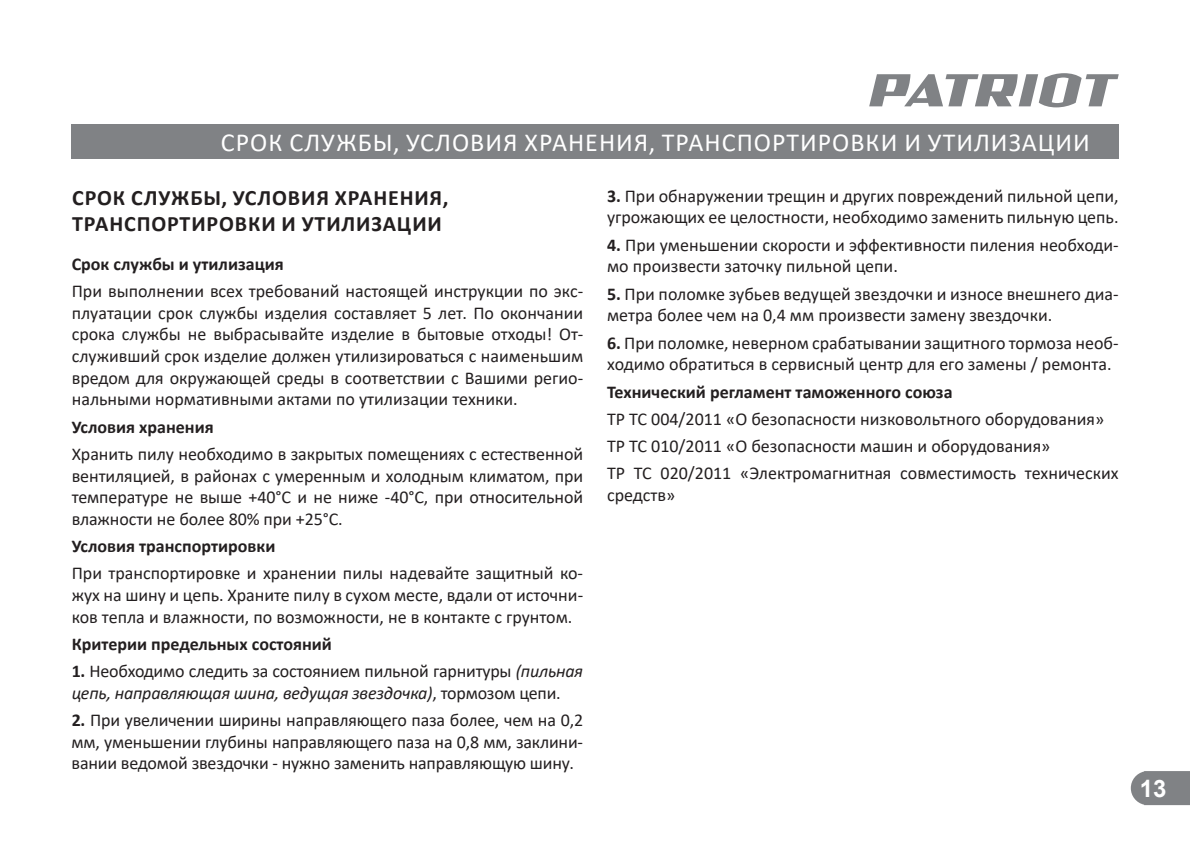
<style>
.page{position:relative;width:1190px;height:842px;background:#fff}
.page>*{position:absolute;margin:0;border:0;box-sizing:border-box;transform-origin:0 0}
.t1{font:26px "Calibri";letter-spacing:.04em;color:#fff}
.t2{font:700 24px "Arial";color:#fff}
.t3{font:700 22px/26.4px "Calibri";letter-spacing:.04em;color:#231f20}
.t4{font:18px/21.6px "Calibri";color:#231f20}
.t5{font:700 18px "Calibri";color:#231f20}
.s1{font-weight:700}
.s2{font-style:italic}
</style>
<div class="page">
<svg style="left:1130px;top:771px;width:59px;height:33px;background:#898b8d"></svg>
<svg style="left:869px;top:73px;width:249px;height:34px"></svg>
<div style="left:72px;top:124px;width:1046px;height:34px;background:#808285"></div>
<h1 class="t1" style="left:221px;top:124px;width:870px">СРОК СЛУЖБЫ, УСЛОВИЯ ХРАНЕНИЯ, ТРАНСПОРТИРОВКИ И УТИЛИЗАЦИИ</h1>
<p class="t3" style="left:72px;top:184px;width:378px">СРОК СЛУЖБЫ, УСЛОВИЯ ХРАНЕНИЯ,<br>ТРАНСПОРТИРОВКИ И УТИЛИЗАЦИИ</p>
<p class="t5" style="left:72px;top:251px;width:213px">Срок службы и утилизация</p>
<p class="t4" style="left:72px;top:280px;width:513px;text-align:justify">При выполнении всех требований настоящей инструкции по экс&shy;плуатации срок службы изделия составляет 5 лет. По окончании срока службы не выбрасывайте изделие в бытовые отходы! От&shy;служивший срок изделие должен утилизироваться с наименьшим вредом для окружающей среды в соответствии с Вашими регио&shy;нальными нормативными актами по утилизации техники.</p>
<p class="t5" style="left:72px;top:414px;width:143px">Условия хранения</p>
<p class="t4" style="left:72px;top:442px;width:513px;text-align:justify">Хранить пилу необходимо в закрытых помещениях с естественной вентиляцией, в районах с умеренным и холодным климатом, при температуре не выше +40°С и не ниже -40°С, при относительной влажности не более 80% при +25°С.</p>
<p class="t5" style="left:72px;top:533px;width:205px">Условия транспортировки</p>
<p class="t4" style="left:72px;top:562px;width:513px;text-align:justify">При транспортировке и хранении пилы надевайте защитный ко&shy;жух на шину и цепь. Храните пилу в сухом месте, вдали от источни&shy;ков тепла и влажности, по возможности, не в контакте с грунтом.</p>
<p class="t5" style="left:72px;top:631px;width:262px">Критерии предельных состояний</p>
<p class="t4" style="left:72px;top:659px;width:513px"><span class="s1">1.</span> Необходимо следить за состоянием пильной гарнитуры <span class="s2">(пильная цепь, направляющая шина, ведущая звездочка)</span>, тормозом цепи.</p>
<p class="t4" style="left:72px;top:708px;width:513px;text-align:justify"><span class="s1">2.</span> При увеличении ширины направляющего паза более, чем на 0,2 мм, уменьшении глубины направляющего паза на 0,8 мм, заклини&shy;вании ведомой звездочки - нужно заменить направляющую шину.</p>
<p class="t4" style="left:607px;top:184px;width:513px"><span class="s1">3.</span> При обнаружении трещин и других повреждений пильной цепи, угрожающих ее целостности, необходимо заменить пильную цепь.</p>
<p class="t4" style="left:607px;top:233px;width:513px"><span class="s1">4.</span> При уменьшении скорости и эффективности пиления необходи&shy;мо произвести заточку пильной цепи.</p>
<p class="t4" style="left:607px;top:282px;width:513px"><span class="s1">5.</span> При поломке зубьев ведущей звездочки и износе внешнего диа&shy;метра более чем на 0,4 мм произвести замену звездочки.</p>
<p class="t4" style="left:607px;top:331px;width:513px"><span class="s1">6.</span> При поломке, неверном срабатывании защитного тормоза необ&shy;ходимо обратиться в сервисный центр для его замены / ремонта.</p>
<p class="t5" style="left:607px;top:378px;width:347px">Технический регламент таможенного союза</p>
<p class="t4" style="left:607px;top:404px;width:513px;line-height:27.2px">ТР ТС 004/2011 «О безопасности низковольтного оборудования»<br>ТР ТС 010/2011 «О безопасности машин и оборудования»<br>ТР ТС 020/2011 «Электромагнитная совместимость технических</p>
<p class="t4" style="left:607px;top:483px;width:70px">средств»</p>
<h2 class="t2" style="left:1139px;top:771px;width:28px">13</h2>
</div>
